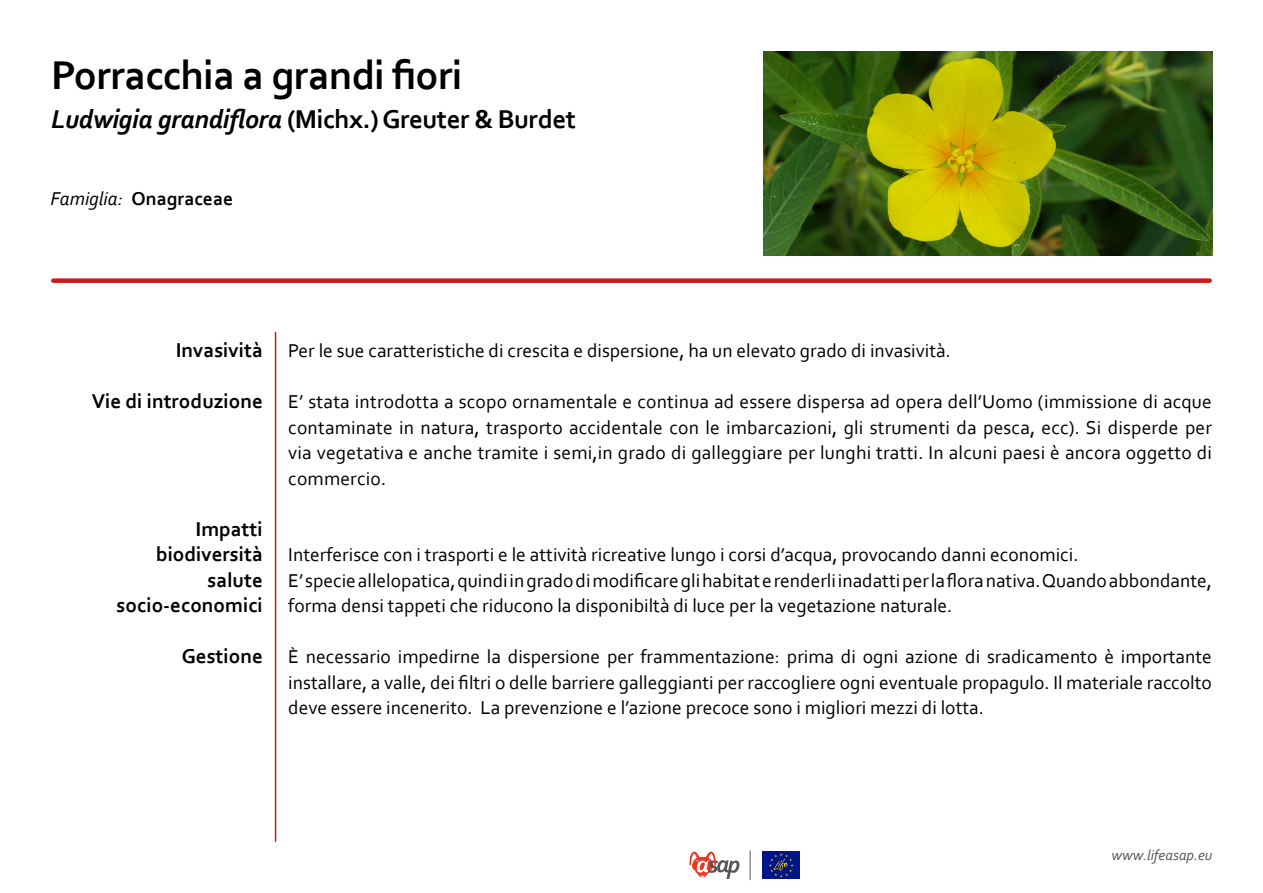
<style>
.page{position:relative;width:1263px;height:893px;background:#fff}
.page>*{position:absolute;margin:0;border:0;box-sizing:border-box;transform-origin:0 0}
.t1{font:700 42px "Corbel";letter-spacing:-.015em;color:#000}
.t2{font:700 27px "Corbel";letter-spacing:-.015em;color:#000}
.t3{font:700 21px/25.5px "Corbel";color:#000;text-align:right}
.t4{font:19.5px/25.5px "Corbel";color:#000;text-align:justify}
.t5{font:700 19.5px "Corbel";color:#000}
.t6{font:italic 15px "Corbel";color:#575756}
.s1{font-style:italic}
.s2{font-weight:400;font-style:italic}
</style>
<div class="page">
<div style="left:53px;top:278px;width:1157px;height:5px;background:#cd171a"></div>
<img style="left:763px;top:51px;width:449px;height:204px">
<hr style="left:275px;top:332px;width:1px;height:509px;background:#cd171a">
<svg style="left:689px;top:851px;width:50px;height:28px"></svg>
<svg style="left:750px;top:851px;width:1px;height:29px"></svg>
<div style="left:762px;top:852px;width:38px;height:27px;background:#001589"></div>
<svg style="left:769px;top:853px;width:24px;height:24px"></svg>
<h1 class="t1" style="left:51px;top:49px;width:413px">Porracchia a grandi fiori</h1>
<h2 class="t2" style="left:51px;top:102px;width:526px"><span class="s1">Ludwigia grandiflora</span> (Michx.) Greuter &amp; Burdet</h2>
<p class="t5" style="left:51px;top:186px;width:184px"><span class="s2">Famiglia:</span> Onagraceae</p>
<p class="t3" style="left:176px;top:337px;width:89px">Invasività</p>
<p class="t3" style="left:92px;top:388px;width:173px">Vie di introduzione</p>
<p class="t3" style="left:117px;top:516px;width:148px">Impatti biodiversità salute socio-economici</p>
<p class="t3" style="left:182px;top:643px;width:83px">Gestione</p>
<p class="t4" style="left:288px;top:337px;width:664px">Per le sue caratteristiche di crescita e dispersione, ha un elevato grado di invasività.</p>
<p class="t4" style="left:288px;top:388px;width:925px">E’ stata introdotta a scopo ornamentale e continua ad essere dispersa ad opera dell’Uomo (immissione di acque contaminate in natura, trasporto accidentale con le imbarcazioni, gli strumenti da pesca, ecc). Si disperde per via vegetativa e anche tramite i semi,in grado di galleggiare per lunghi tratti. In alcuni paesi è ancora oggetto di commercio.</p>
<p class="t4" style="left:288px;top:542px;width:925px;text-align:left">Interferisce con i trasporti e le attività ricreative lungo i corsi d’acqua, provocando danni economici.<br>E’ specie allelopatica, quindi in grado di modificare gli habitat e renderli inadatti per la flora nativa. Quando abbondante, forma densi tappeti che riducono la disponibiltà di luce per la vegetazione naturale.</p>
<p class="t4" style="left:288px;top:644px;width:925px">È necessario impedirne la dispersione per frammentazione: prima di ogni azione di sradicamento è importante installare, a valle, dei filtri o delle barriere galleggianti per raccogliere ogni eventuale propagulo. Il materiale raccolto deve essere incenerito. La prevenzione e l’azione precoce sono i migliori mezzi di lotta.</p>
<p class="t6" style="left:1111px;top:846px;width:102px">www.lifeasap.eu</p>
</div>
